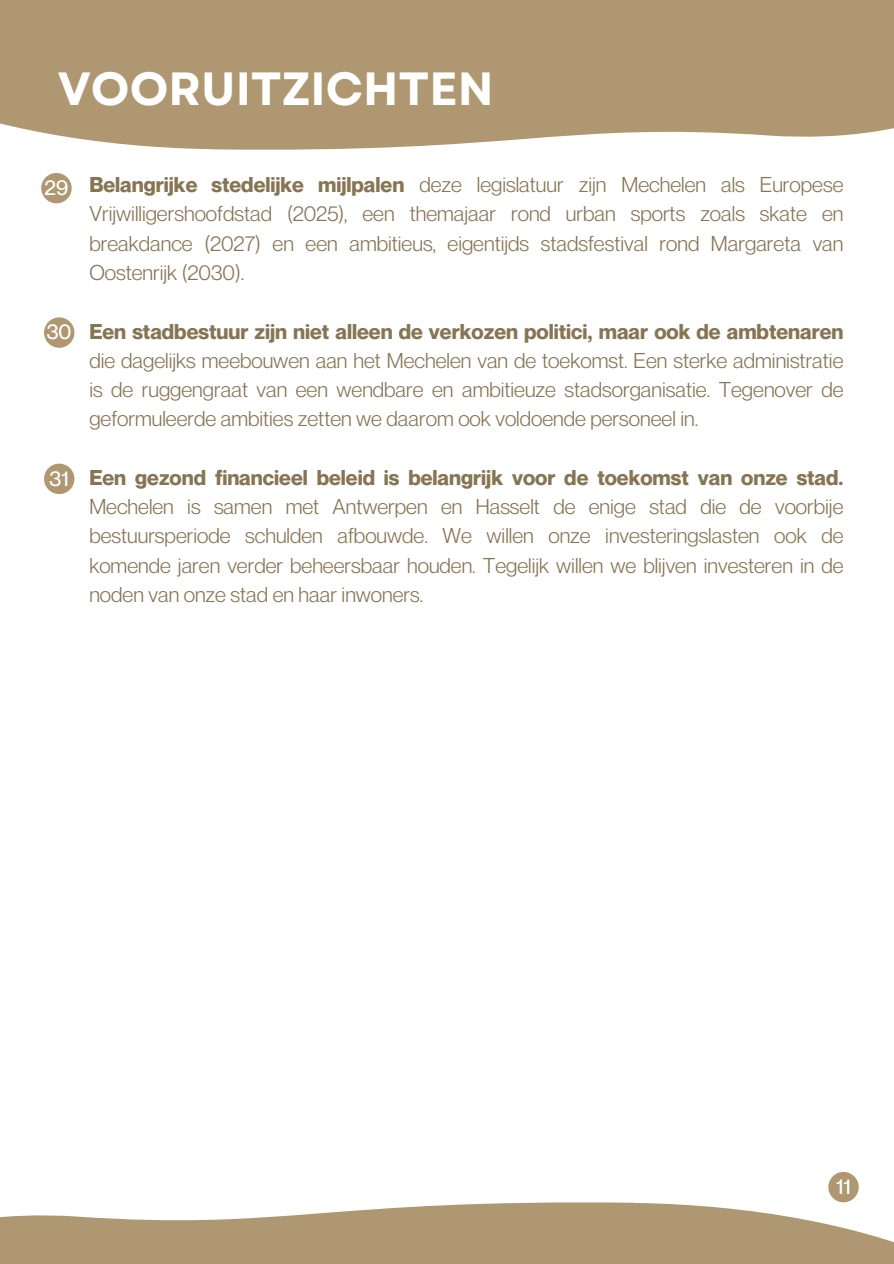
<style>
.page{position:relative;width:894px;height:1264px;background:#fff}
.page>*{position:absolute;margin:0;border:0;box-sizing:border-box;transform-origin:0 0}
.t1{font:700 46.5px "Garet";color:#fff}
.t2{font:21px/29.2px "Neue Montreal";color:#877453;text-align:justify}
.t3{font:500 21px "Neue Montreal";color:#fff}
.s1{font-weight:700}
</style>
<div class="page">
<div style="left:0;top:0;width:893px;height:150px;background:#af9871"></div>
<svg style="left:0;top:1202px;width:893px;height:61px;fill:#af9871"></svg>
<div style="left:44px;top:463px;width:30px;height:31px;background:#af9871;border-radius:50%"></div>
<div style="left:44px;top:317px;width:30px;height:31px;background:#af9871;border-radius:50%"></div>
<div style="left:41px;top:173px;width:31px;height:30px;background:#af9871;border-radius:50%"></div>
<div style="left:828px;top:1171px;width:30px;height:31px;background:#af9871;border-radius:50%"></div>
<p class="t1" style="left:58px;top:55px;width:437px">VOORUITZICHTEN</p>
<p class="t3" style="left:45px;top:174px;width:25px">29</p>
<p class="t3" style="left:47px;top:319px;width:26px">30</p>
<p class="t3" style="left:50px;top:465px;width:21px">31</p>
<h1 class="t2" style="left:89px;top:170px;width:755px"><span class="s1">Belangrijke stedelijke mijlpalen</span> deze legislatuur zijn Mechelen als Europese Vrijwilligershoofdstad (2025), een themajaar rond urban sports zoals skate en breakdance (2027) en een ambitieus, eigentijds stadsfestival rond Margareta van Oostenrijk (2030).</h1>
<p class="t2" style="left:89px;top:316px;width:755px"><span class="s1">Een stadbestuur zijn niet alleen de verkozen politici, maar ook de ambtenaren </span>die dagelijks meebouwen aan het Mechelen van de toekomst. Een sterke administratie is de ruggengraat van een wendbare en ambitieuze stadsorganisatie. Tegenover de geformuleerde ambities zetten we daarom ook voldoende personeel in.</p>
<p class="t2" style="left:89px;top:462px;width:755px"><span class="s1">Een gezond financieel beleid is belangrijk voor de toekomst van onze stad.<br></span>Mechelen is samen met Antwerpen en Hasselt de enige stad die de voorbije bestuursperiode schulden afbouwde. We willen onze investeringslasten ook de komende jaren verder beheersbaar houden. Tegelijk willen we blijven investeren in de noden van onze stad en haar inwoners.</p>
<p class="t3" style="left:835px;top:1173px;width:16px">11</p>
</div>
